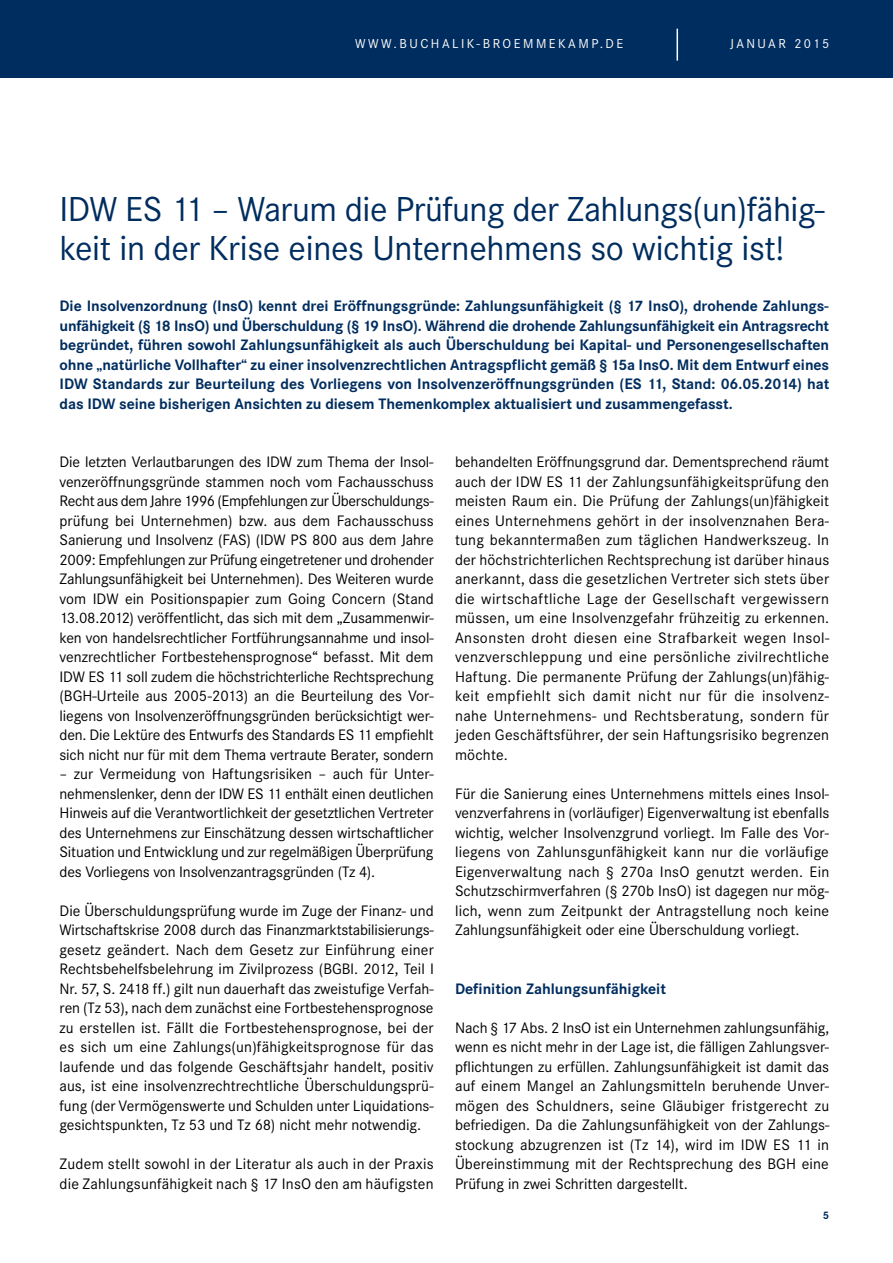
<style>
.page{position:relative;width:893px;height:1263px;background:#fff}
.page>*{position:absolute;margin:0;border:0;box-sizing:border-box;transform-origin:0 0}
.t1{font:36px/39px "Corporate S";letter-spacing:-.01em;color:#002d5f}
.t2{font:15.75px/19.5px "Corporate S";color:#000;text-align:justify}
.t3{font:700 15.75px/19.5px "Corporate S";letter-spacing:-.005em;color:#002d5f;text-align:justify}
.t4{font:13.5px "Corporate S";letter-spacing:.16em;color:#fff}
.t5{font:700 11.25px "Corporate S";color:#002d5f}
</style>
<div class="page">
<div style="left:0;top:0;width:893px;height:78px;background:#002d5f"></div>
<hr style="left:676px;top:29px;width:2px;height:32px;background:#fff">
<p class="t4" style="left:355px;top:35px;width:13px">www</p>
<p class="t4" style="left:394px;top:35px;width:47px">.bu chalik</p>
<p class="t4" style="left:477px;top:35px;width:18px">-broemmekamp</p>
<p class="t4" style="left:600px;top:35px;width:10px">.dejanuar</p>
<p class="t4" style="left:794px;top:35px;width:36px">2015</p>
<h1 class="t1" style="left:60px;top:190px;width:767px">IDW ES 11 – Warum die Prüfung der Zahlungs(un)fähig&shy;keit in der Krise eines Unternehmens so wichtig ist!</h1>
<p class="t3" style="left:60px;top:297px;width:771px">Die Insolvenzordnung (InsO) kennt drei Eröffnungsgründe: Zahlungsunfähigkeit (§ 17 InsO), drohende Zahlungs&shy;unfähigkeit (§ 18 InsO) und Überschuldung (§ 19 InsO). Während die drohende Zahlungsunfähigkeit ein Antragsrecht begründet, führen sowohl Zahlungsunfähigkeit als auch Überschuldung bei Kapital- und Personengesellschaften ohne „natürliche Vollhafter“ zu einer insolvenzrechtlichen Antragspflicht gemäß § 15a InsO. Mit dem Entwurf eines IDW Standards zur Beurteilung des Vorliegens von Insolvenzeröffnungsgründen (ES 11, Stand: 06.05.2014) hat das IDW seine bisherigen Ansichten zu diesem Themenkomplex aktualisiert und zusammengefasst.</p>
<p class="t2" style="left:60px;top:452px;width:376px">Die letzten Verlautbarungen des IDW zum Thema der Insol&shy;venzeröffnungsgründe stammen noch vom Fachausschuss Recht aus dem Jahre 1996 (Empfehlungen zur Überschuldungs&shy;prüfung bei Unternehmen) bzw. aus dem Fachausschuss Sanierung und Insolvenz (FAS) (IDW PS 800 aus dem Jahre 2009: Empfehlungen zur Prüfung eingetretener und drohender Zahlungsunfähigkeit bei Unternehmen). Des Weiteren wurde vom IDW ein Positionspapier zum Going Concern (Stand 13.08.2012) veröffentlicht, das sich mit dem „Zusammenwir&shy;ken von handelsrechtlicher Fortführungsannahme und insol&shy;venzrechtlicher Fortbestehensprognose“ befasst. Mit dem IDW ES 11 soll zudem die höchstrichterliche Rechtsprechung (BGH-Urteile aus 2005-2013) an die Beurteilung des Vor&shy;liegens von Insolvenzeröffnungsgründen berücksichtigt wer&shy;den. Die Lektüre des Entwurfs des Standards ES 11 empfiehlt sich nicht nur für mit dem Thema vertraute Berater, sondern</p>
<p class="t2" style="left:60px;top:764px;width:376px">– zur Vermeidung von Haftungsrisiken – auch für Unter&shy;nehmenslenker, denn der IDW ES 11 enthält einen deutlichen Hinweis auf die Verantwortlichkeit der gesetztlichen Vertreter des Unternehmens zur Einschätzung dessen wirtschaftlicher Situation und Entwicklung und zur regelmäßigen Überprüfung des Vorliegens von Insolvenzantragsgründen (Tz 4).</p>
<p class="t2" style="left:60px;top:901px;width:376px">Die Überschuldungsprüfung wurde im Zuge der Finanz- und Wirtschaftskrise 2008 durch das Finanzmarktstabilisierungs&shy;gesetz geändert. Nach dem Gesetz zur Einführung einer Rechtsbehelfsbelehrung im Zivilprozess (BGBl. 2012, Teil I Nr. 57, S. 2418 ff.) gilt nun dauerhaft das zweistufige Verfah&shy;ren (Tz 53), nach dem zunächst eine Fortbestehensprognose zu erstellen ist. Fällt die Fortbestehensprognose, bei der es sich um eine Zahlungs(un)fähigkeitsprognose für das laufende und das folgende Geschäftsjahr handelt, positiv aus, ist eine insolvenzrechtrechtliche Überschuldungsprü&shy;fung (der Vermögenswerte und Schulden unter Liquidations&shy;gesichtspunkten, Tz 53 und Tz 68) nicht mehr notwendig.</p>
<p class="t2" style="left:60px;top:1154px;width:376px">Zudem stellt sowohl in der Literatur als auch in der Praxis die Zahlungsunfähigkeit nach § 17 InsO den am häufigsten</p>
<p class="t2" style="left:455px;top:452px;width:376px">behandelten Eröffnungsgrund dar. Dementsprechend räumt auch der IDW ES 11 der Zahlungsunfähigkeitsprüfung den meisten Raum ein. Die Prüfung der Zahlungs(un)fähigkeit eines Unternehmens gehört in der insolvenznahen Bera&shy;tung bekanntermaßen zum täglichen Handwerkszeug. In der höchstrichterlichen Rechtsprechung ist darüber hinaus anerkannt, dass die gesetzlichen Vertreter sich stets über die wirtschaftliche Lage der Gesellschaft vergewissern müssen, um eine Insolvenzgefahr frühzeitig zu erkennen.<br>Ansonsten droht diesen eine Strafbarkeit wegen Insol&shy;venzverschleppung und eine persönliche zivilrechtliche Haftung. Die permanente Prüfung der Zahlungs(un)fähig&shy;keit empfiehlt sich damit nicht nur für die insolvenz&shy;nahe Unternehmens- und Rechtsberatung, sondern für jeden Geschäftsführer, der sein Haftungsrisiko begrenzen möchte.</p>
<p class="t2" style="left:455px;top:784px;width:376px">Für die Sanierung eines Unternehmens mittels eines Insol&shy;venzverfahrens in (vorläufiger) Eigenverwaltung ist ebenfalls wichtig, welcher Insolvenzgrund vorliegt. Im Falle des Vor&shy;liegens von Zahlunsgunfähigkeit kann nur die vorläufige Eigenverwaltung nach § 270a InsO genutzt werden. Ein Schutzschirmverfahren (§ 270b InsO) ist dagegen nur mög&shy;lich, wenn zum Zeitpunkt der Antragstellung noch keine Zahlungsunfähigkeit oder eine Überschuldung vorliegt.</p>
<p class="t3" style="left:455px;top:979px;width:212px">Definition Zahlungsunfähigkeit</p>
<p class="t2" style="left:455px;top:1018px;width:376px">Nach § 17 Abs. 2 InsO ist ein Unternehmen zahlungsunfähig, wenn es nicht mehr in der Lage ist, die fälligen Zahlungsver&shy;pflichtungen zu erfüllen. Zahlungsunfähigkeit ist damit das auf einem Mangel an Zahlungsmitteln beruhende Unver&shy;mögen des Schuldners, seine Gläubiger fristgerecht zu befriedigen. Da die Zahlungsunfähigkeit von der Zahlungs&shy;stockung abzugrenzen ist (Tz 14), wird im IDW ES 11 in Übereinstimmung mit der Rechtsprechung des BGH eine Prüfung in zwei Schritten dargestellt.</p>
<p class="t5" style="left:823px;top:1209px;width:8px">5</p>
</div>
